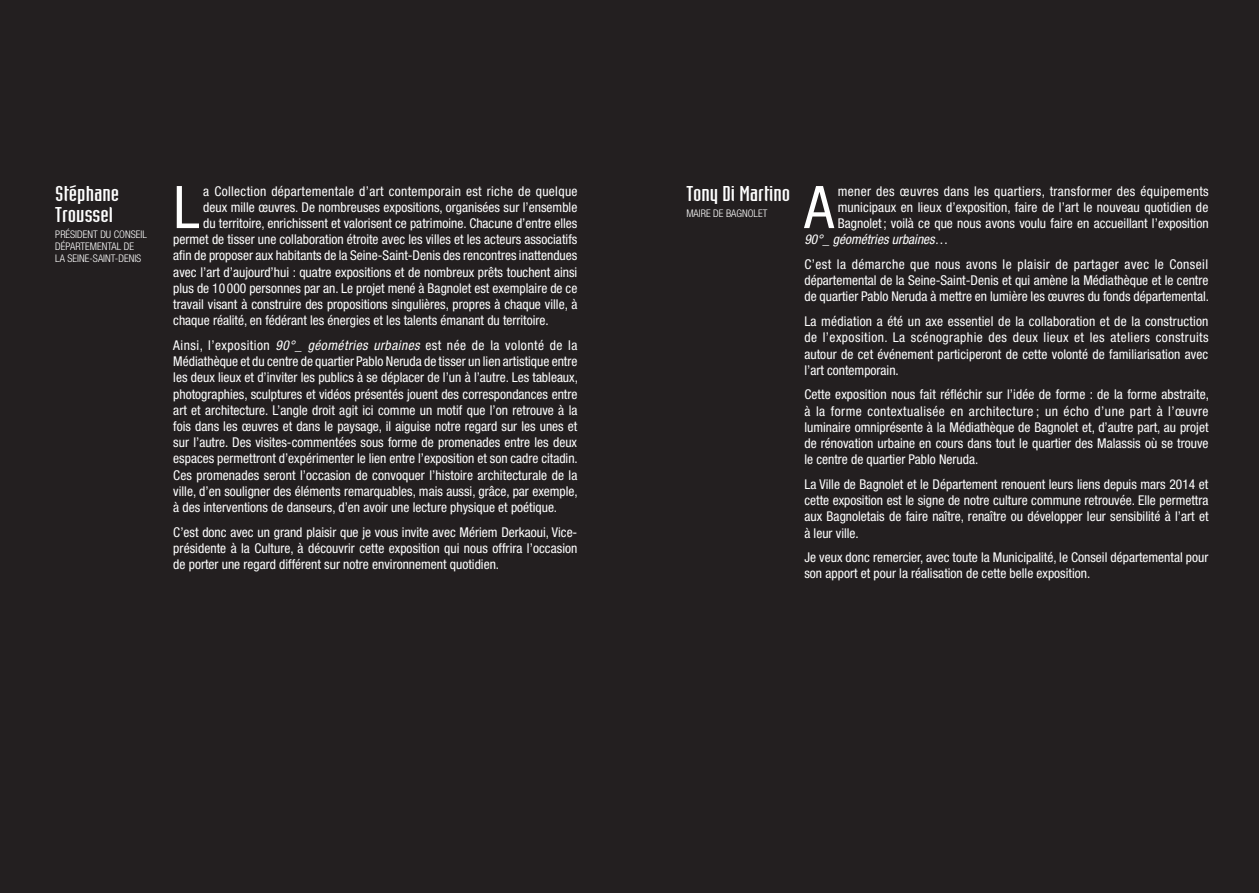
<style>
.page{position:relative;width:1259px;height:893px;background:#fff}
.page>*{position:absolute;margin:0;border:0;box-sizing:border-box;transform-origin:0 0}
.t1{font:condensed 58.95px "Helvetica Neue LT Pro";color:#fff}
.t2{font:21px/21px "Industria LT Std Solid";color:#fff;scale:1.35 1}
.t3{font:condensed 13.5px/16.2px "Helvetica Neue LT Pro";color:#fff;text-align:justify}
.t4{font:condensed 13.5px "Helvetica Neue LT Pro";letter-spacing:.025em;color:#fff}
.t5{font:italic condensed 13.5px "Helvetica Neue LT Pro";color:#fff}
.t6{font:300 condensed 10.5px/12px "Helvetica Neue LT Pro";color:#fff}
.s1{font-style:italic}
.s2{font-style:normal}
</style>
<div class="page">
<div style="left:0;top:0;width:629px;height:893px;background:#231f20"></div>
<div style="left:629px;top:0;width:630px;height:893px;background:#231f20"></div>
<p class="t2" style="left:55px;top:184px;width:49px">Stéphane<br>Troussel</p>
<p class="t6" style="left:55px;top:229px;width:93px">PRÉSIDENT DU CONSEIL<br>DÉPARTEMENTAL DE<br>LA SEINE-SAINT-DENIS</p>
<p class="t4" style="left:203px;top:183px;width:376px">a Collection départementale d’art contemporain est riche de quelque</p>
<p class="t3" style="left:203px;top:199px;width:375px">deux mille œuvres. De nombreuses expositions, organisées sur l’ensemble</p>
<p class="t3" style="left:203px;top:215px;width:376px">du territoire, enrichissent et valorisent ce patrimoine. Chacune d’entre elles</p>
<p class="t3" style="left:173px;top:231px;width:405px">permet de tisser une collaboration étroite avec les villes et les acteurs associatifs</p>
<p class="t3" style="left:173px;top:247px;width:405px">afin de proposer aux habitants de la Seine-Saint-Denis des rencontres inattendues</p>
<p class="t3" style="left:173px;top:264px;width:405px">avec l’art d’aujourd’hui : quatre expositions et de nombreux prêts touchent ainsi</p>
<p class="t3" style="left:173px;top:280px;width:405px">plus de 10 000 personnes par an. Le projet mené à Bagnolet est exemplaire de ce</p>
<p class="t3" style="left:173px;top:296px;width:405px">travail visant à construire des propositions singulières, propres à chaque ville, à</p>
<p class="t3" style="left:173px;top:312px;width:377px">chaque réalité, en fédérant les énergies et les talents émanant du territoire.</p>
<p class="t3" style="left:173px;top:337px;width:406px">Ainsi, l’exposition <span class="s1">90°_ géométries urbaines</span> est née de la volonté de la Médiathèque et du centre de quartier Pablo Neruda de tisser un lien artistique entre les deux lieux et d’inviter les publics à se déplacer de l’un à l’autre. Les tableaux, photographies, sculptures et vidéos présentés jouent des correspondances entre art et architecture. L’angle droit agit ici comme un motif que l’on retrouve à la fois dans les œuvres et dans le paysage, il aiguise notre regard sur les unes et sur l’autre. Des visites-commentées sous forme de promenades entre les deux espaces permettront d’expérimenter le lien entre l’exposition et son cadre citadin.<br>Ces promenades seront l’occasion de convoquer l’histoire architecturale de la ville, d’en souligner des éléments remarquables, mais aussi, grâce, par exemple, à des interventions de danseurs, d’en avoir une lecture physique et poétique.</p>
<p class="t3" style="left:173px;top:524px;width:405px">C’est donc avec un grand plaisir que je vous invite avec Mériem Derkaoui, Vice&shy;présidente à la Culture, à découvrir cette exposition qui nous offrira l’occasion de porter une regard différent sur notre environnement quotidien.</p>
<p class="t1" style="left:173px;top:172px;width:28px">L</p>
<p class="t2" style="left:686px;top:184px;width:78px">Tony Di Martino</p>
<p class="t6" style="left:686px;top:208px;width:83px">MAIRE DE BAGNOLET</p>
<p class="t1" style="left:804px;top:172px;width:31px">A</p>
<p class="t4" style="left:837px;top:183px;width:372px">mener des œuvres dans les quartiers, transformer des équipements</p>
<p class="t3" style="left:837px;top:199px;width:372px">municipaux en lieux d’exposition, faire de l’art le nouveau quotidien de</p>
<p class="t3" style="left:837px;top:215px;width:372px">Bagnolet; voilà ce que nous avons voulu faire en accueillant l’exposition</p>
<p class="t5" style="left:804px;top:232px;width:145px">90°_ géométries urbaines<span class="s2">…</span></p>
<p class="t3" style="left:804px;top:256px;width:406px">C’est la démarche que nous avons le plaisir de partager avec le Conseil départemental de la Seine-Saint-Denis et qui amène la Médiathèque et le centre de quartier Pablo Neruda à mettre en lumière les œuvres du fonds départemental.</p>
<p class="t3" style="left:804px;top:313px;width:406px">La médiation a été un axe essentiel de la collaboration et de la construction de l’exposition. La scénographie des deux lieux et les ateliers construits autour de cet événement participeront de cette volonté de familiarisation avec l’art contemporain.</p>
<p class="t3" style="left:804px;top:386px;width:406px">Cette exposition nous fait réfléchir sur l’idée de forme : de la forme abstraite, à la forme contextualisée en architecture ; un écho d’une part à l’œuvre luminaire omniprésente à la Médiathèque de Bagnolet et, d’autre part, au projet de rénovation urbaine en cours dans tout le quartier des Malassis où se trouve le centre de quartier Pablo Neruda.</p>
<p class="t3" style="left:804px;top:476px;width:405px">La Ville de Bagnolet et le Département renouent leurs liens depuis mars 2014 et cette exposition est le signe de notre culture commune retrouvée. Elle permettra aux Bagnoletais de faire naître, renaître ou développer leur sensibilité à l’art et à leur ville.</p>
<p class="t3" style="left:804px;top:549px;width:405px">Je veux donc remercier, avec toute la Municipalité, le Conseil départemental pour son apport et pour la réalisation de cette belle exposition.</p>
</div>
